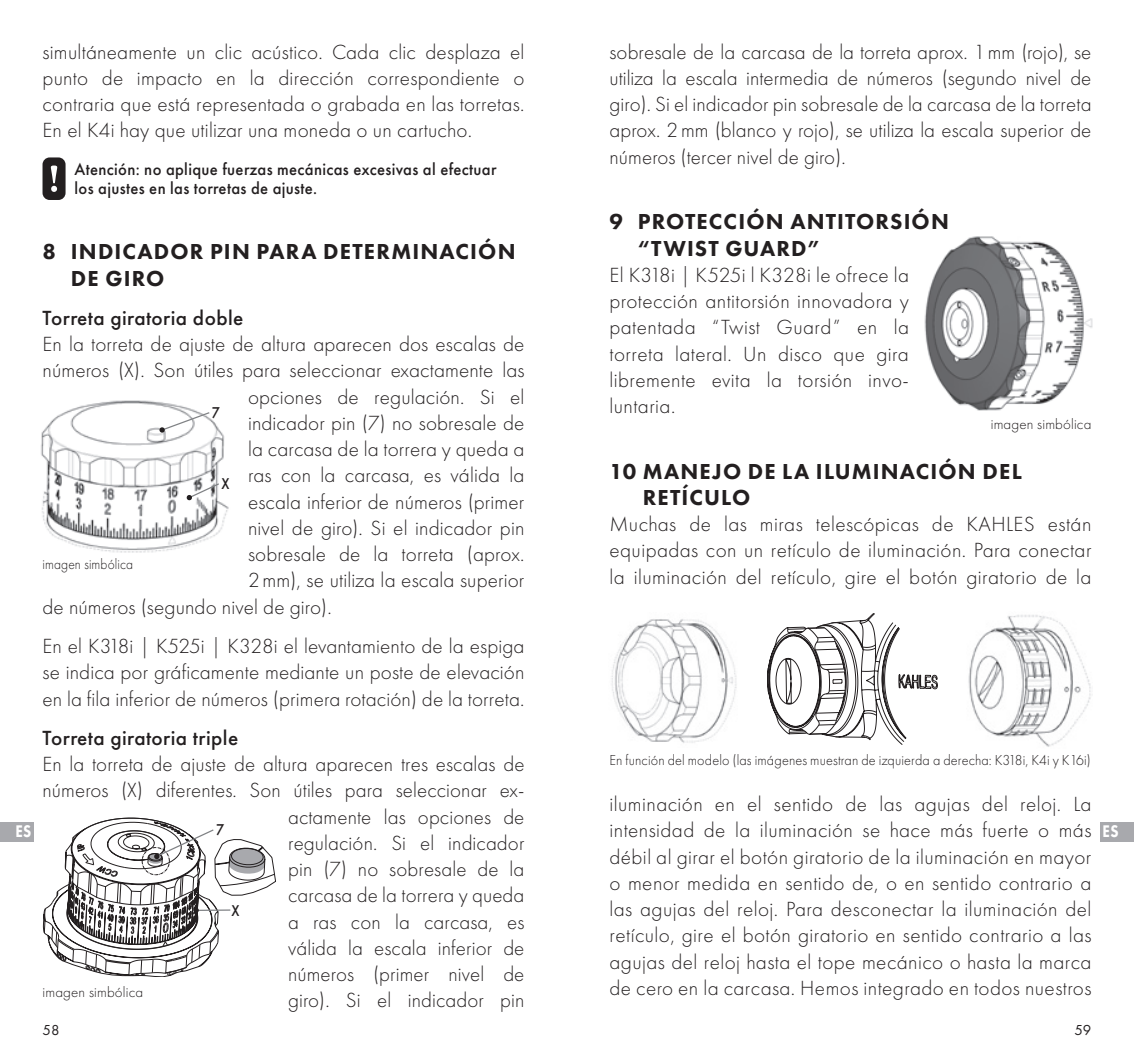
<style>
.page{position:relative;width:1134px;height:1063px;background:#fff}
.page>*{position:absolute;margin:0;border:0;box-sizing:border-box;transform-origin:0 0}
.t1{font:800 22.5px/26.2px "Futura PT";letter-spacing:.05em;color:#231f20}
.t2{font:300 21.25px/26.2px "Futura PT";letter-spacing:.005em;color:#231f20;text-align:justify}
.t3{font:500 21.25px "Futura PT";letter-spacing:.02em;color:#231f20}
.t4{font:500 17.5px/18.8px "Futura PT";letter-spacing:.02em;color:#231f20;scale:.95 1}
.t5{font:800 17.5px "Futura PT";color:#fff;scale:.85 1}
.t6{font:500 16.25px "Futura PT";color:#231f20;scale:.9 1}
.t7{font:300 15px "Futura PT";letter-spacing:.01em;color:#231f20;scale:.95 1}
.t8{font:300 15px "Futura PT";letter-spacing:.01em;color:#231f20}
.t9{font:300 15px "Futura PT";letter-spacing:.01em;color:#231f20;scale:.9 1}
.t10{font:15px "Futura PT";color:#231f20}
</style>
<div class="page">
<div style="left:43px;top:157px;width:23px;height:43px;background:#231f20;border-radius:7px"></div>
<svg style="left:51px;top:166px;width:6px;height:26px"></svg>
<svg style="left:42px;top:817px;width:234px;height:160px"></svg>
<img style="left:924px;top:236px;width:169px;height:175px">
<div style="left:0;top:822px;width:34px;height:20px;background:#a8a9ad"></div>
<div style="left:1100px;top:822px;width:34px;height:20px;background:#a8a9ad"></div>
<img style="left:611px;top:619px;width:126px;height:124px">
<svg style="left:767px;top:613px;width:171px;height:132px"></svg>
<img style="left:968px;top:615px;width:123px;height:132px">
<img style="left:41px;top:400px;width:188px;height:153px">
<div style="left:212px;top:405px;width:14px;height:13px;background:#fff"></div>
<svg style="left:159px;top:411px;width:52px;height:22px"></svg>
<div style="left:221px;top:476px;width:15px;height:14px;background:#fff"></div>
<svg style="left:186px;top:482px;width:34px;height:19px"></svg>
<p class="t2" style="left:609px;top:39px;width:483px">sobresale de la carcasa de la torreta aprox. 1mm (rojo), se utiliza la escala intermedia de números (segundo nivel de giro). Si el indicador pin sobresale de la carcasa de la torreta aprox. 2mm (blanco y rojo), se utiliza la escala superior de números (tercer nivel de giro).</p>
<p class="t1" style="left:638px;top:208px;width:313px;text-indent:-28px">9 PROTECCIÓN ANTITORSIÓN “TWIST GUARD”</p>
<p class="t2" style="left:609px;top:262px;width:301px">El K318i | K525i l K328i le ofrece la protección antitorsión innovadora y patentada “Twist Guard” en la torreta lateral. Un disco que gira libremente evita la torsión invo&shy;luntaria.</p>
<p class="t2" style="left:43px;top:39px;width:483px">simultáneamente un clic acústico. Cada clic desplaza el punto de impacto en la dirección correspondiente o contraria que está representada o grabada en las torretas.<br>En el K4i hay que utilizar una moneda o un cartucho.</p>
<p class="t4" style="left:75px;top:160px;width:446px">Atención: no aplique fuerzas mecánicas excesivas al efectuar los ajustes en las torretas de ajuste.</p>
<p class="t1" style="left:71px;top:238px;width:446px;text-indent:-28px">8 INDICADOR PIN PARA DETERMINACIÓN<br>DE GIRO</p>
<p class="t3" style="left:43px;top:305px;width:202px">Torreta giratoria doble</p>
<p class="t2" style="left:43px;top:331px;width:483px">En la torreta de ajuste de altura aparecen dos escalas de</p>
<p class="t2" style="left:43px;top:357px;width:483px">números (X). Son útiles para seleccionar exactamente las</p>
<p class="t2" style="left:248px;top:384px;width:278px">opciones de regulación. Si el</p>
<p class="t2" style="left:248px;top:410px;width:278px">indicador pin (7) no sobresale de</p>
<p class="t2" style="left:248px;top:436px;width:278px">la carcasa de la torrera y queda a</p>
<p class="t2" style="left:248px;top:462px;width:278px">ras con la carcasa, es válida la</p>
<p class="t2" style="left:248px;top:489px;width:278px">escala inferior de números (primer</p>
<p class="t2" style="left:248px;top:515px;width:278px">nivel de giro). Si el indicador pin</p>
<p class="t2" style="left:248px;top:541px;width:278px">sobresale de la torreta (aprox.</p>
<p class="t2" style="left:248px;top:567px;width:278px">2mm), se utiliza la escala superior</p>
<p class="t2" style="left:43px;top:594px;width:291px">de números (segundo nivel de giro).</p>
<p class="t2" style="left:43px;top:633px;width:483px">En el K318i | K525i | K328i el levantamiento de la espiga se indica por gráficamente mediante un poste de elevación en la fila inferior de números (primera rotación) de la torreta.</p>
<p class="t3" style="left:43px;top:725px;width:197px">Torreta giratoria triple</p>
<p class="t2" style="left:43px;top:751px;width:483px;text-align:right">En la torreta de ajuste de altura aparecen tres escalas de números (X) diferentes. Son útiles para seleccionar ex&shy;actamente las opciones de<br>regulación. Si el indicador<br>pin (7) no sobresale de la<br>carcasa de la torrera y queda<br>a ras con la carcasa, es<br>válida la escala inferior de<br>números (primer nivel de<br>giro). Si el indicador pin</p>
<p class="t6" style="left:212px;top:403px;width:11px">7</p>
<p class="t8" style="left:991px;top:416px;width:102px">imagen simbólica</p>
<p class="t1" style="left:643px;top:458px;width:380px;text-indent:-33px">10 MANEJO DE LA ILUMINACIÓN DEL<br>RETÍCULO</p>
<p class="t2" style="left:609px;top:511px;width:483px">Muchas de las miras telescópicas de KAHLES están equipadas con un retículo de iluminación. Para conectar la iluminación del retículo, gire el botón giratorio de la</p>
<p class="t6" style="left:221px;top:474px;width:10px">X</p>
<p class="t9" style="left:43px;top:555px;width:102px">imagen simbólica</p>
<p class="t7" style="left:609px;top:752px;width:508px">En función del modelo (las imágenes muestran de izquierda a derecha: K318i, K4i y K16i)</p>
<p class="t2" style="left:609px;top:791px;width:483px">iluminación en el sentido de las agujas del reloj. La intensidad de la iluminación se hace más fuerte o más débil al girar el botón giratorio de la iluminación en mayor o menor medida en sentido de, o en sentido contrario a las agujas del reloj. Para desconectar la iluminación del retículo, gire el botón giratorio en sentido contrario a las agujas del reloj hasta el tope mecánico o hasta la marca de cero en la carcasa. Hemos integrado en todos nuestros</p>
<p class="t6" style="left:216px;top:820px;width:11px">7</p>
<p class="t5" style="left:15px;top:821px;width:20px">ES</p>
<p class="t5" style="left:1102px;top:821px;width:20px">ES</p>
<p class="t6" style="left:231px;top:901px;width:10px">X</p>
<p class="t8" style="left:43px;top:983px;width:102px">imagen simbólica</p>
<p class="t10" style="left:43px;top:1021px;width:19px">58</p>
<p class="t10" style="left:1074px;top:1021px;width:19px">59</p>
</div>
